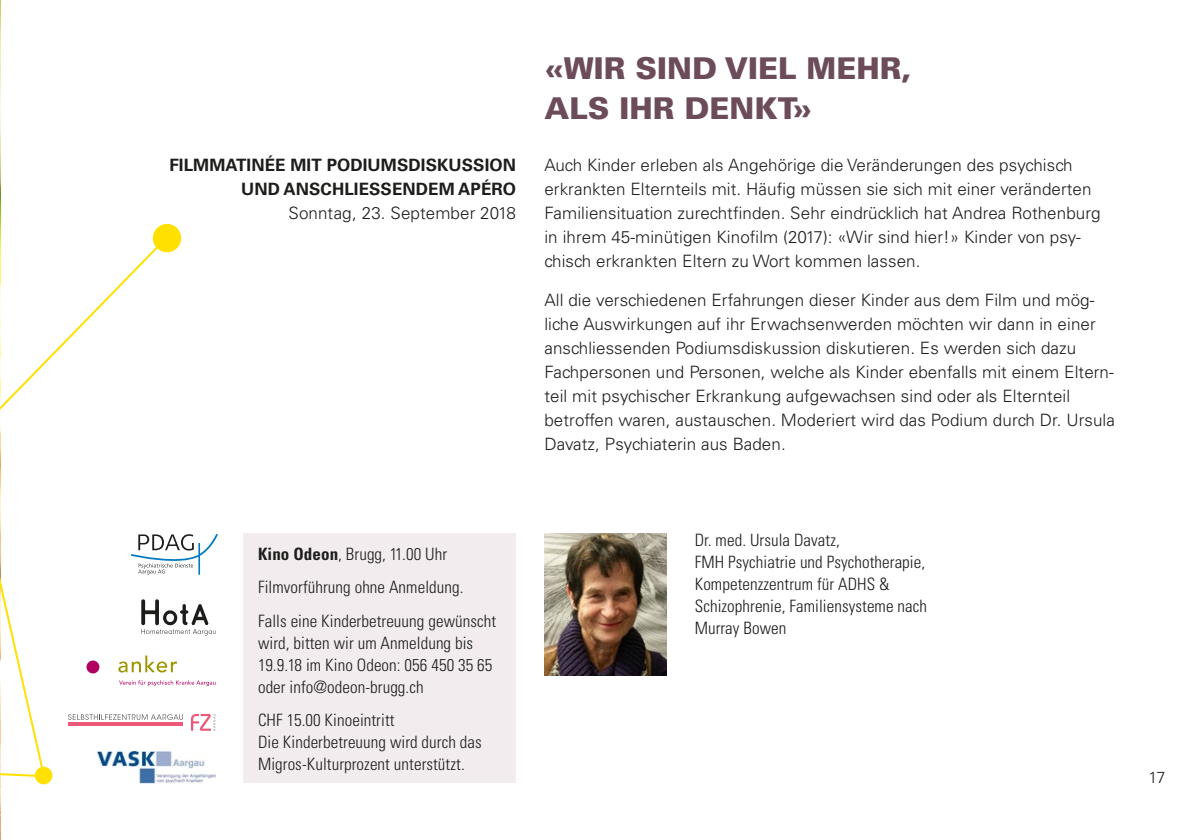
<style>
.page{position:relative;width:1191px;height:840px;background:#fff}
.page>*{position:absolute;margin:0;border:0;box-sizing:border-box;transform-origin:0 0}
.t1{font:900 30px/40px "Univers LT Std";color:#6c4c5a}
.t2{font:300 17px/24px "Univers LT Std";letter-spacing:.005em;color:#1d1d1b}
.t3{font:300 condensed 17px/22px "Univers LT Std";letter-spacing:.005em;color:#1d1d1b}
.t4{font:700 17px/24px "Univers LT Std";letter-spacing:.005em;color:#1d1d1b;text-align:right}
.t5{font:300 16px "Univers LT Std";color:#1d1d1b}
.s1{font-weight:700}
</style>
<div class="page">
<img style="left:0;top:0;width:1px;height:839px">
<div style="left:244px;top:533px;width:272px;height:249px;background:#f2ecef"></div>
<img style="left:544px;top:533px;width:122px;height:142px">
<svg style="left:170px;top:534px;width:48px;height:40px"></svg>
<svg style="left:170px;top:604px;width:45px;height:31px"></svg>
<svg style="left:170px;top:661px;width:7px;height:11px"></svg>
<svg style="left:170px;top:680px;width:45px;height:5px"></svg>
<svg style="left:191px;top:714px;width:24px;height:16px"></svg>
<svg style="left:170px;top:722px;width:13px;height:3px"></svg>
<svg style="left:170px;top:714px;width:13px;height:5px"></svg>
<img style="left:139px;top:751px;width:76px;height:32px">
<div style="left:35px;top:766px;width:17px;height:17px;background:#ffe000;border-radius:50%"></div>
<div style="left:153px;top:224px;width:28px;height:28px;background:#ffe000;border-radius:50%"></div>
<svg style="left:0;top:204px;width:170px;height:573px"></svg>
<p class="t4" style="left:169px;top:153px;width:348px">FILMMATINÉE MIT PODIUMSDISKUSSION<br>UND ANSCHLIESSENDEM APÉRO</p>
<p class="t2" style="left:288px;top:201px;width:229px">Sonntag, 23. September 2018</p>
<h1 class="t1" style="left:544px;top:47px;width:368px">«WIR SIND VIEL MEHR,<br>ALS IHR DENKT»</h1>
<p class="t2" style="left:544px;top:153px;width:558px">Auch Kinder erleben als Angehörige die Veränderungen des psychisch erkrankten Elternteils mit. Häufig müssen sie sich mit einer veränderten Familiensituation zurechtfinden. Sehr eindrücklich hat Andrea Rothenburg in ihrem 45-minütigen Kinofilm (2017): «Wir sind hier!» Kinder von psy&shy;chisch erkrankten Eltern zu Wort kommen lassen.</p>
<p class="t2" style="left:544px;top:287px;width:572px">All die verschiedenen Erfahrungen dieser Kinder aus dem Film und mög&shy;liche Auswirkungen auf ihr Erwachsenwerden möchten wir dann in einer anschliessenden Podiumsdiskussion diskutieren. Es werden sich dazu Fachpersonen und Personen, welche als Kinder ebenfalls mit einem Eltern&shy;teil mit psychischer Erkrankung aufgewachsen sind oder als Elternteil betroffen waren, austauschen. Moderiert wird das Podium durch Dr. Ursula Davatz, Psychiaterin aus Baden.</p>
<p class="t3" style="left:258px;top:537px;width:240px;line-height:33.4px"><span class="s1">Kino Odeon</span>, Brugg, 11.00 Uhr<br>Filmvorführung ohne Anmeldung.<br>Falls eine Kinderbetreuung gewünscht</p>
<p class="t3" style="left:258px;top:631px;width:236px">wird, bitten wir um Anmeldung bis<br>19.9.18 im Kino Odeon: 056 450 35 65 oder info@odeon-brugg.ch</p>
<p class="t3" style="left:258px;top:708px;width:225px">CHF 15.00 Kinoeintritt<br>Die Kinderbetreuung wird durch das<br>Migros-Kulturprozent unterstützt.</p>
<p class="t3" style="left:694px;top:528px;width:234px">Dr. med. Ursula Davatz,<br>FMH Psychiatrie und Psychotherapie,<br>Kompetenzzentrum für ADHS &amp;<br>Schizophrenie, Familiensysteme nach<br>Murray Bowen</p>
<p class="t5" style="left:1148px;top:767px;width:18px">17</p>
</div>
